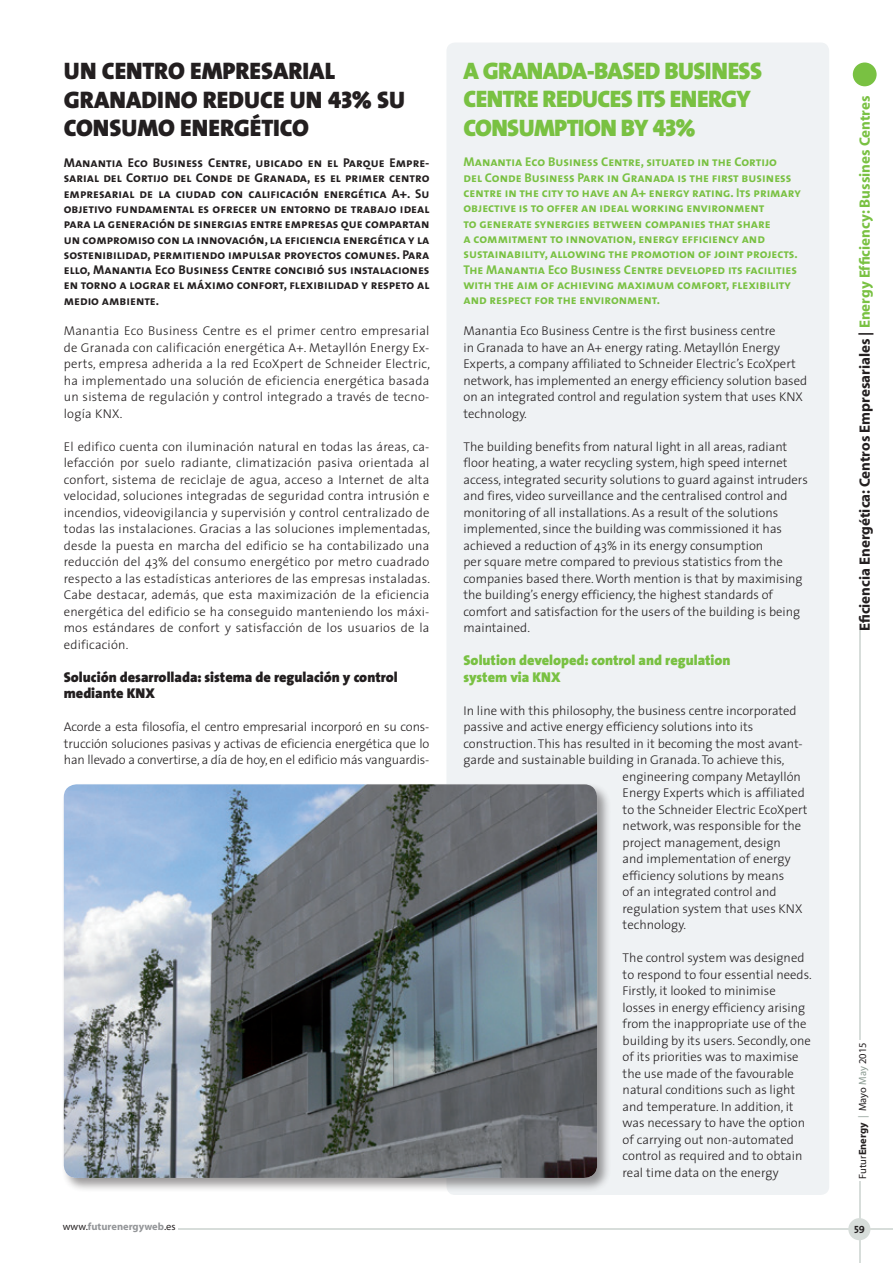
<style>
.page{position:relative;width:893px;height:1263px;background:#fff}
.page>*{position:absolute;margin:0;border:0;box-sizing:border-box;transform-origin:0 0}
.Titular_Grande{font:24px/28.5px "The Sans Black Caps";letter-spacing:-.025em;color:#79c142}
.Titular_Grande-2{font:24px/28.8px "The Sans Black Caps";color:#231f20}
.t1{font:700 15px "Myriad";color:#231f20}
.Ladillo_Texto_-_espa{font:900 14.25px/16.5px "The Sans";color:#231f20}
.Ladillo_Texto{font:900 14.25px "The Sans";color:#79c142}
.Texto_ingles{font:300 12.75px/16.5px "The Sans";color:#231f20}
.Texto{font:300 12.75px/16.5px "The Sans";letter-spacing:.015em;color:#231f20;text-align:justify}
.Titular_Grande-3{font:12.75px/15.3px "The Sans Bold Caps";color:#231f20;text-align:justify}
.Titular_Grande-4{font:12.75px/15.3px "The Sans Bold Caps";color:#79c142}
.t2{font:10.5px "Myriad";color:#231f20}
.t3{font:700 10.5px "Myriad";color:#939598}
.t4{font:10.5px "The Sans Bold Caps";color:#231f20}
.s1{color:#79c142}
.s2{font-weight:700}
.s3{color:#8b9b92}
.s4{font-weight:400;color:#231f20}
</style>
<div class="page">
<hr style="left:860px;top:630px;width:1px;height:410px;background:#d7ddda">
<div style="left:853px;top:63px;width:24px;height:23px;background:#79c142;border-radius:50%"></div>
<hr style="left:178px;top:1228px;width:715px;height:2px;background:#d7ddda">
<hr style="left:859px;top:1181px;width:1px;height:82px;background:#d7ddda">
<div style="left:848px;top:1218px;width:22px;height:22px;background:#d7ddda;border-radius:50%"></div>
<div style="left:446px;top:43px;width:383px;height:1152px;background:#eff2f4;border-radius:9px"></div>
<div style="left:61px;top:782px;width:550px;height:410px;background:#231f20;opacity:.45"></div>
<img style="left:64px;top:784px;width:533px;height:394px">
<p class="Titular_Grande-2" style="left:64px;top:56px;width:343px">UN CENTRO EMPRESARIAL<br>GRANADINO REDUCE UN 43% SU<br>CONSUMO ENERGÉTICO</p>
<p class="Titular_Grande-3" style="left:64px;top:155px;width:367px">Manantia Eco Business Centre, ubicado en el Parque Empre&shy;sarial del Cortijo del Conde de Granada, es el primer centro empresarial de la ciudad con calificación energética A+. Su objetivo fundamental es ofrecer un entorno de trabajo ideal para la generación de sinergias entre empresas que compartan un compromiso con la innovación, la eficiencia energética y la sostenibilidad, permitiendo impulsar proyectos comunes. Para ello, Manantia Eco Business Centre concibió sus instalaciones en torno a lograr el máximo confort, flexibilidad y respeto al medio ambiente.</p>
<p class="Texto" style="left:64px;top:322px;width:368px">Manantia Eco Business Centre es el primer centro empresarial de Granada con calificación energética A+. Metayllón Energy Ex&shy;perts, empresa adherida a la red EcoXpert de Schneider Electric, ha implementado una solución de eficiencia energética basada un sistema de regulación y control integrado a través de tecno&shy;logía KNX.</p>
<p class="Texto" style="left:64px;top:438px;width:368px">El edifico cuenta con iluminación natural en todas las áreas, ca&shy;lefacción por suelo radiante, climatización pasiva orientada al confort, sistema de reciclaje de agua, acceso a Internet de alta velocidad, soluciones integradas de seguridad contra intrusión e incendios, videovigilancia y supervisión y control centralizado de todas las instalaciones. Gracias a las soluciones implementadas, desde la puesta en marcha del edificio se ha contabilizado una reducción del 43% del consumo energético por metro cuadrado respecto a las estadísticas anteriores de las empresas instaladas.<br>Cabe destacar, además, que esta maximización de la eficiencia energética del edificio se ha conseguido manteniendo los máxi&shy;mos estándares de confort y satisfacción de los usuarios de la edificación.</p>
<p class="Ladillo_Texto_-_espa" style="left:64px;top:668px;width:335px">Solución desarrollada: sistema de regulación y control mediante KNX</p>
<p class="Texto" style="left:64px;top:718px;width:367px">Acorde a esta filosofía, el centro empresarial incorporó en su cons&shy;trucción soluciones pasivas y activas de eficiencia energética que lo han llevado a convertirse, a día de hoy, en el edificio más vanguardis-</p>
<p class="Titular_Grande" style="left:463px;top:56px;width:300px">A GRANADA-BASED BUSINESS<br>CENTRE REDUCES ITS ENERGY<br>CONSUMPTION BY 43%</p>
<p class="Titular_Grande-4" style="left:463px;top:154px;width:339px">Manantia Eco Business Centre, situated in the Cortijo<br>del Conde Business Park in Granada is the first business centre in the city to have an A+ energy rating. Its primary objective is to offer an ideal working environment<br>to generate synergies between companies that share<br>a commitment to innovation, energy efficiency and sustainability, allowing the promotion of joint projects.<br>The Manantia Eco Business Centre developed its facilities with the aim of achieving maximum comfort, flexibility and respect for the environment.</p>
<p class="Texto_ingles" style="left:463px;top:322px;width:345px">Manantia Eco Business Centre is the first business centre<br>in Granada to have an A+ energy rating. Metayllón Energy Experts, a company affiliated to Schneider Electric’s EcoXpert network, has implemented an energy efficiency solution based on an integrated control and regulation system that uses KNX technology.</p>
<p class="Texto_ingles" style="left:463px;top:438px;width:346px">The building benefits from natural light in all areas, radiant floor heating, a water recycling system, high speed internet access, integrated security solutions to guard against intruders and fires, video surveillance and the centralised control and monitoring of all installations. As a result of the solutions implemented, since the building was commissioned it has achieved a reduction of 43% in its energy consumption<br>per square metre compared to previous statistics from the companies based there. Worth mention is that by maximising the building’s energy efficiency, the highest standards of comfort and satisfaction for the users of the building is being maintained.</p>
<p class="Ladillo_Texto" style="left:463px;top:648px;width:269px">Solution developed: control and regulation</p>
<p class="Ladillo_Texto" style="left:463px;top:665px;width:99px">system via KNX</p>
<p class="Texto_ingles" style="left:463px;top:702px;width:335px">In line with this philosophy, the business centre incorporated</p>
<p class="Texto_ingles" style="left:463px;top:718px;width:291px">passive and active energy efficiency solutions into its</p>
<p class="Texto_ingles" style="left:463px;top:735px;width:341px">construction. This has resulted in it becoming the most avant-</p>
<p class="Texto_ingles" style="left:463px;top:751px;width:322px">garde and sustainable building in Granada. To achieve this,</p>
<p class="Texto_ingles" style="left:623px;top:768px;width:180px">engineering company Metayllón</p>
<p class="Texto_ingles" style="left:623px;top:784px;width:184px">Energy Experts which is affiliated</p>
<p class="Texto_ingles" style="left:623px;top:801px;width:186px">to the Schneider Electric EcoXpert</p>
<p class="Texto_ingles" style="left:623px;top:817px;width:180px">network, was responsible for the</p>
<p class="Texto_ingles" style="left:623px;top:834px;width:160px">project management, design</p>
<p class="Texto_ingles" style="left:623px;top:850px;width:170px">and implementation of energy</p>
<p class="Texto_ingles" style="left:623px;top:867px;width:163px">efficiency solutions by means</p>
<p class="Texto_ingles" style="left:623px;top:883px;width:155px">of an integrated control and</p>
<p class="Texto_ingles" style="left:623px;top:900px;width:181px">regulation system that uses KNX</p>
<p class="Texto_ingles" style="left:623px;top:916px;width:65px">technology.</p>
<p class="Texto_ingles" style="left:623px;top:949px;width:191px">The control system was designed to respond to four essential needs.<br>Firstly, it looked to minimise losses in energy efficiency arising from the inappropriate use of the building by its users. Secondly, one of its priorities was to maximise the use made of the favourable natural conditions such as light and temperature. In addition, it was necessary to have the option of carrying out non-automated control as required and to obtain real time data on the energy</p>
<p class="t1" style="left:857px;top:631px;width:537px;rotate:-90deg">Eficiencia Energética: Centros Empresariales | <span class="s1">Energy Efficiency: Bussines Centres</span></p>
<p class="t2" style="left:857px;top:1178px;width:137px;rotate:-90deg">Futur<span class="s2">Energy</span> <span class="s3">|</span> Mayo <span class="s3">May</span> 2015</p>
<p class="t3" style="left:63px;top:1220px;width:114px"><span class="s4">www.</span>futurenergyweb<span class="s4">.es</span></p>
<p class="t4" style="left:854px;top:1220px;width:12px">59</p>
</div>
